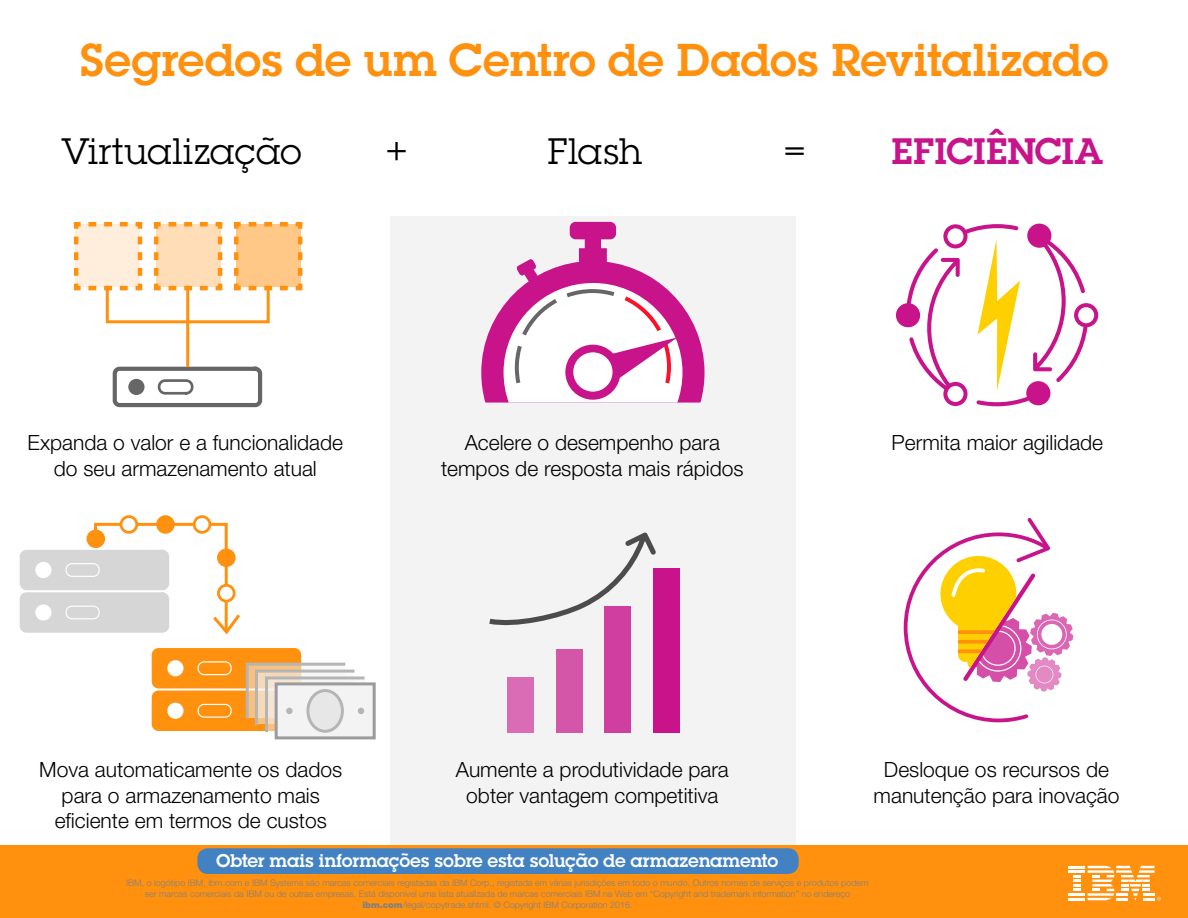
<style>
.page{position:relative;width:1188px;height:918px;background:#fff}
.page>*{position:absolute;margin:0;border:0;box-sizing:border-box;transform-origin:0 0}
.t1{font:45px "Lubalin Demifor IBM";color:#ff910f}
.t2{font:36px "Lubalin Bookfor IBM";color:#000}
.t3{font:36px "Lubalin Demifor IBM";color:#c8138a}
.t4{font:300 21px/25.2px "Helvetica Neue";color:#000;text-align:center}
.t5{font:18px "Lubalin Demifor IBM";color:#fff}
.t6{font:300 9px/10.8px "Helvetica Neue";color:#808080;text-align:center}
.s1{font-weight:900}
</style>
<div class="page">
<div style="left:390px;top:216px;width:406px;height:699px;background:#f3f3f3"></div>
<div style="left:0;top:845px;width:1188px;height:73px;background:#ff910f"></div>
<div style="left:156px;top:225px;width:64px;height:62px;background:#ffdeb7"></div>
<div style="left:236px;top:225px;width:65px;height:62px;background:#ffc887"></div>
<div style="left:75px;top:225px;width:64px;height:62px;background:#ffeedb"></div>
<div style="left:152px;top:648px;width:149px;height:40px;background:#ff910f;border:3px solid #ff910f;border-radius:5px"></div>
<div style="left:152px;top:691px;width:149px;height:40px;background:#ff910f;border:3px solid #ff910f;border-radius:5px"></div>
<div style="left:167px;top:660px;width:17px;height:16px;background:#fff;border-radius:50%"></div>
<div style="left:167px;top:703px;width:17px;height:16px;background:#fff;border-radius:50%"></div>
<svg style="left:198px;top:661px;width:34px;height:14px"></svg>
<svg style="left:198px;top:704px;width:34px;height:14px"></svg>
<div style="left:20px;top:550px;width:149px;height:40px;background:#d6d6d6;border:3px solid #b5b5b5;border-radius:5px"></div>
<div style="left:20px;top:592px;width:149px;height:41px;background:#d6d6d6;border:3px solid #b5b5b5;border-radius:5px"></div>
<div style="left:35px;top:562px;width:17px;height:16px;background:#fff;border-radius:50%"></div>
<div style="left:35px;top:604px;width:17px;height:17px;background:#fff;border-radius:50%"></div>
<svg style="left:112px;top:365px;width:151px;height:43px"></svg>
<svg style="left:296px;top:284px;width:6px;height:6px"></svg>
<svg style="left:234px;top:237px;width:4px;height:39px"></svg>
<svg style="left:234px;top:222px;width:7px;height:7px"></svg>
<svg style="left:249px;top:222px;width:39px;height:4px"></svg>
<svg style="left:296px;top:222px;width:6px;height:7px"></svg>
<svg style="left:298px;top:237px;width:4px;height:39px"></svg>
<svg style="left:154px;top:237px;width:4px;height:39px"></svg>
<svg style="left:154px;top:222px;width:7px;height:7px"></svg>
<svg style="left:169px;top:222px;width:39px;height:4px"></svg>
<svg style="left:216px;top:222px;width:6px;height:7px"></svg>
<svg style="left:218px;top:237px;width:4px;height:39px"></svg>
<svg style="left:74px;top:284px;width:7px;height:6px"></svg>
<svg style="left:74px;top:237px;width:4px;height:39px"></svg>
<svg style="left:74px;top:222px;width:7px;height:7px"></svg>
<svg style="left:88px;top:222px;width:40px;height:4px"></svg>
<svg style="left:136px;top:222px;width:6px;height:7px"></svg>
<svg style="left:138px;top:237px;width:4px;height:39px"></svg>
<svg style="left:88px;top:284px;width:200px;height:40px"></svg>
<div style="left:186px;top:286px;width:3px;height:81px;border:2px solid #ff910f"></div>
<div style="left:120px;top:515px;width:18px;height:19px;border:3px solid #ff910f;border-radius:50%"></div>
<div style="left:158px;top:517px;width:15px;height:15px;background:#ff910f;border-radius:50%"></div>
<div style="left:156px;top:515px;width:19px;height:19px;border:3px solid #ff910f;border-radius:50%"></div>
<div style="left:193px;top:515px;width:18px;height:19px;border:3px solid #ff910f;border-radius:50%"></div>
<svg style="left:896px;top:224px;width:202px;height:182px"></svg>
<div style="left:570px;top:222px;width:46px;height:17px;background:#c8138a;border-radius:6px"></div>
<svg style="left:481px;top:235px;width:224px;height:168px"></svg>
<div style="left:573px;top:352px;width:40px;height:40px;background:#fff;border-radius:50%"></div>
<div style="left:653px;top:568px;width:27px;height:165px;background:#c8138a"></div>
<div style="left:604px;top:606px;width:27px;height:127px;background:#d03f9f"></div>
<div style="left:556px;top:649px;width:27px;height:84px;background:#d456a9"></div>
<div style="left:507px;top:678px;width:27px;height:55px;background:#d96cb4"></div>
<svg style="left:489px;top:532px;width:167px;height:94px"></svg>
<svg style="left:66px;top:521px;width:174px;height:114px"></svg>
<div style="left:276px;top:684px;width:98px;height:54px;background:#f3f3f3"></div>
<div style="left:275px;top:682px;width:101px;height:57px;border:3px solid #9b9b9b"></div>
<svg style="left:244px;top:661px;width:124px;height:74px"></svg>
<div style="left:308px;top:691px;width:34px;height:40px;background:#e7e7e7;border-radius:50%"></div>
<div style="left:306px;top:689px;width:38px;height:44px;border:3px solid #b5b5b5;border-radius:50%"></div>
<svg style="left:903px;top:518px;width:170px;height:205px"></svg>
<svg style="left:1068px;top:866px;width:93px;height:34px"></svg>
<div style="left:197px;top:848px;width:602px;height:26px;background:#4282c3;border-radius:10px"></div>
<h1 class="t1" style="left:80px;top:30px;width:1030px">Segredos de um Centro de Dados Revitalizado</h1>
<h2 class="t2" style="left:62px;top:129px;width:241px">Virtualização</h2>
<h2 class="t2" style="left:386px;top:129px;width:24px">+</h2>
<h2 class="t2" style="left:548px;top:129px;width:96px">Flash</h2>
<h2 class="t2" style="left:784px;top:129px;width:24px">=</h2>
<h2 class="t3" style="left:892px;top:127px;width:213px">EFICIÊNCIA</h2>
<h3 class="t4" style="left:28px;top:430px;width:317px">Expanda o valor e a funcionalidade do seu armazenamento atual</h3>
<h3 class="t4" style="left:441px;top:430px;width:304px">Acelere o desempenho para tempos de resposta mais rápidos</h3>
<h3 class="t4" style="left:892px;top:430px;width:213px">Permita maior agilidade</h3>
<h3 class="t4" style="left:39px;top:757px;width:305px">Mova automaticamente os dados para o armazenamento mais eficiente em termos de custos</h3>
<h3 class="t4" style="left:456px;top:757px;width:275px">Aumente a produtividade para obter vantagem competitiva</h3>
<h3 class="t4" style="left:874px;top:757px;width:247px">Desloque os recursos de manutenção para inovação</h3>
<h3 class="t5" style="left:217px;top:849px;width:563px">Obter mais informações sobre esta solução de armazenamento</h3>
<p class="t6" style="left:126px;top:878px;width:744px">IBM, o logótipo IBM, ibm.com e IBM Systems são marcas comerciais registadas da IBM Corp., registada em várias jurisdições em todo o mundo. Outros nomes de serviços e produtos podem ser marcas comerciais da IBM ou de outras empresas. Está disponível uma lista atualizada de marcas comerciais IBM na Web em “Copyright and trademark information” no endereço <span class="s1">ibm.com</span>/legal/copytrade.shtml. © Copyright IBM Corporation 2016.</p>
</div>
